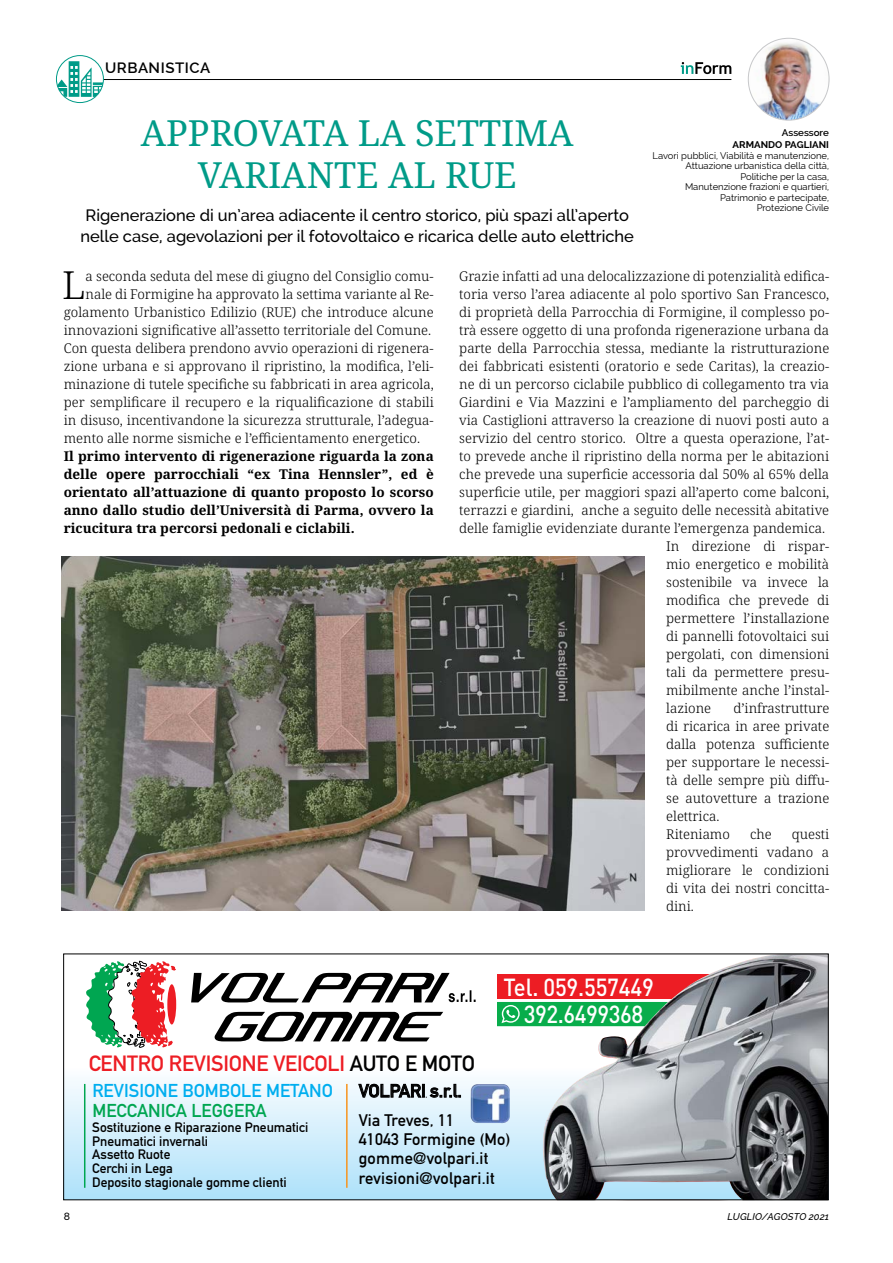
<style>
.page{position:relative;width:893px;height:1263px;background:#fff}
.page>*{position:absolute;margin:0;border:0;box-sizing:border-box;transform-origin:0 0}
.t1{font:300 38.7px "Avrile Serif";color:#000}
.t2{font:36px/42px "Avrile Serif";color:#009b88;text-align:center}
.t3{font:500 24.45px/27.5px "DIN";letter-spacing:-.02em;color:#fff;text-align:center;scale:.9 1}
.t4{font:700 21.75px "DIN Alternate";letter-spacing:-.01em;color:#ed1d24}
.t5{font:700 18.3px "DIN Alternate";color:#00aeef}
.t6{font:700 18.3px "DIN Alternate";color:#00a651}
.t7{font:700 18px "DIN Alternate";color:#000}
.t8{font:500 16.5px/21px "Raleway";color:#000;text-align:center}
.t9{font:700 16.5px/19.4px "DIN Alternate";letter-spacing:.015em;color:#000}
.t10{font:600 15px "Raleway";letter-spacing:.035em;color:#000}
.t11{font:300 13.5px/18px "Avrile Serif";color:#000}
.t12{font:700 13.5px/18px "Avrile Serif";color:#000;text-align:justify}
.t13{font:700 13.5px/13.6px "DIN Alternate";color:#000}
.t14{font:500 10.5px "Raleway";color:#000}
.t15{font:italic 500 9.75px "Raleway";letter-spacing:.015em;color:#000}
.t16{font:700 9.75px "Raleway";color:#000}
.t17{font:600 9.75px "Raleway";color:#000}
.t18{font:9.45px/10.5px "Raleway";color:#000;text-align:right}
.s1{color:#000}
</style>
<div class="page">
<hr style="left:64px;top:79px;width:667px;height:1px;background:#000">
<svg style="left:681px;top:62px;width:50px;height:12px"></svg>
<img style="left:748px;top:38px;width:81px;height:82px">
<div style="left:748px;top:38px;width:81px;height:82px;border:1px solid #c7c8ca;border-radius:50%"></div>
<svg style="left:56px;top:56px;width:47px;height:47px"></svg>
<svg style="left:56px;top:61px;width:47px;height:36px"></svg>
<div style="left:56px;top:55px;width:48px;height:48px;border:1px solid #009b88;border-radius:50%"></div>
<img style="left:62px;top:556px;width:583px;height:355px">
<svg style="left:65px;top:972px;width:478px;height:226px"></svg>
<div style="left:497px;top:974px;width:212px;height:25px;background:#ed1d24"></div>
<img style="left:543px;top:955px;width:284px;height:243px">
<hr style="left:84px;top:1084px;width:1px;height:104px;background:#00a651">
<hr style="left:346px;top:1084px;width:2px;height:104px;background:#f7941e">
<svg style="left:86px;top:960px;width:91px;height:88px"></svg>
<div style="left:167px;top:984px;width:9px;height:40px;background:#ed1d24;border-radius:50%"></div>
<svg style="left:191px;top:973px;width:285px;height:29px"></svg>
<svg style="left:215px;top:1012px;width:228px;height:29px"></svg>
<div style="left:63px;top:953px;width:766px;height:247px;border:1px solid #000"></div>
<svg style="left:358px;top:1082px;width:103px;height:17px"></svg>
<img style="left:471px;top:1084px;width:39px;height:39px">
<svg style="left:497px;top:1002px;width:171px;height:24px;background:#17ac54"></svg>
<p class="t10" style="left:105px;top:59px;width:107px">URBANISTICA</p>
<h2 class="t2" style="left:141px;top:113px;width:434px">APPROVATA LA SETTIMA<br>VARIANTE AL RUE</h2>
<p class="t8" style="left:80px;top:205px;width:555px">Rigenerazione di un’area adiacente il centro storico, più spazi all’aperto nelle case, agevolazioni per il fotovoltaico e ricarica delle auto elettriche</p>
<h1 class="t1" style="left:62px;top:259px;width:25px">L</h1>
<p class="t11" style="left:86px;top:267px;width:350px">a seconda seduta del mese di giugno del Consiglio comu-</p>
<p class="t17" style="left:782px;top:127px;width:49px">Assessore</p>
<p class="t16" style="left:732px;top:139px;width:98px">ARMANDO PAGLIANI</p>
<p class="t18" style="left:652px;top:150px;width:178px">Lavori pubblici, Viabilità e manutenzione,<br>Attuazione urbanistica della città,<br>Politiche per la casa,<br>Manutenzione frazioni e quartieri,<br>Patrimonio e partecipate,<br>Protezione Civile</p>
<p class="t11" style="left:459px;top:267px;width:371px">Grazie infatti ad una delocalizzazione di potenzialità edifica-</p>
<p class="t11" style="left:459px;top:285px;width:371px">toria verso l’area adiacente al polo sportivo San Francesco,</p>
<p class="t11" style="left:459px;top:303px;width:371px">di proprietà della Parrocchia di Formigine, il complesso po-</p>
<p class="t11" style="left:459px;top:321px;width:371px">trà essere oggetto di una profonda rigenerazione urbana da</p>
<p class="t11" style="left:459px;top:339px;width:371px">parte della Parrocchia stessa, mediante la ristrutturazione</p>
<p class="t11" style="left:459px;top:357px;width:371px">dei fabbricati esistenti (oratorio e sede Caritas), la creazio-</p>
<p class="t11" style="left:459px;top:375px;width:371px">ne di un percorso ciclabile pubblico di collegamento tra via</p>
<p class="t11" style="left:459px;top:393px;width:371px">Giardini e Via Mazzini e l’ampliamento del parcheggio di</p>
<p class="t11" style="left:459px;top:411px;width:371px">via Castiglioni attraverso la creazione di nuovi posti auto a</p>
<p class="t11" style="left:459px;top:429px;width:371px">servizio del centro storico. Oltre a questa operazione, l’at-</p>
<p class="t11" style="left:459px;top:447px;width:371px">to prevede anche il ripristino della norma per le abitazioni</p>
<p class="t11" style="left:459px;top:465px;width:371px">che prevede una superficie accessoria dal 50% al 65% della</p>
<p class="t11" style="left:459px;top:483px;width:371px">superficie utile, per maggiori spazi all’aperto come balconi,</p>
<p class="t11" style="left:459px;top:501px;width:371px">terrazzi e giardini, anche a seguito delle necessità abitative</p>
<p class="t11" style="left:459px;top:519px;width:367px">delle famiglie evidenziate durante l’emergenza pandemica.</p>
<p class="t11" style="left:666px;top:537px;width:165px">In direzione di rispar-</p>
<p class="t11" style="left:666px;top:555px;width:165px">mio energetico e mobilità</p>
<p class="t11" style="left:666px;top:573px;width:165px">sostenibile va invece la</p>
<p class="t11" style="left:666px;top:591px;width:165px">modifica che prevede di</p>
<p class="t11" style="left:666px;top:609px;width:165px">permettere l’installazione</p>
<p class="t11" style="left:666px;top:627px;width:165px">di pannelli fotovoltaici sui</p>
<p class="t11" style="left:666px;top:645px;width:165px">pergolati, con dimensioni</p>
<p class="t11" style="left:666px;top:663px;width:165px">tali da permettere presu-</p>
<p class="t11" style="left:666px;top:681px;width:165px">mibilmente anche l’instal-</p>
<p class="t11" style="left:666px;top:699px;width:46px">lazione</p>
<p class="t11" style="left:86px;top:285px;width:350px">nale di Formigine ha approvato la settima variante al Re-</p>
<p class="t11" style="left:64px;top:303px;width:371px">golamento Urbanistico Edilizio (RUE) che introduce alcune</p>
<p class="t11" style="left:64px;top:321px;width:369px">innovazioni significative all’assetto territoriale del Comune.</p>
<p class="t11" style="left:64px;top:339px;width:371px">Con questa delibera prendono avvio operazioni di rigenera-</p>
<p class="t11" style="left:64px;top:357px;width:371px">zione urbana e si approvano il ripristino, la modifica, l’eli-</p>
<p class="t11" style="left:64px;top:375px;width:371px">minazione di tutele specifiche su fabbricati in area agricola,</p>
<p class="t11" style="left:64px;top:393px;width:371px">per semplificare il recupero e la riqualificazione di stabili</p>
<p class="t11" style="left:64px;top:411px;width:371px">in disuso, incentivandone la sicurezza strutturale, l’adegua-</p>
<p class="t11" style="left:64px;top:429px;width:358px">mento alle norme sismiche e l’efficientamento energetico.</p>
<p class="t12" style="left:64px;top:447px;width:371px">Il primo intervento di rigenerazione riguarda la zona delle opere parrocchiali “ex Tina Hennsler”, ed è orientato all’attuazione di quanto proposto lo scorso anno dallo studio dell’Università di Parma, ovvero la ricucitura tra percorsi pedonali e ciclabili.</p>
<p class="t11" style="left:666px;top:699px;width:165px;text-indent:67px">d’infrastrutture di ricarica in aree private dalla potenza sufficiente per supportare le necessi&shy;tà delle sempre più diffu&shy;se autovetture a trazione elettrica.<br>Riteniamo</p>
<p class="t11" style="left:750px;top:825px;width:23px">che</p>
<p class="t11" style="left:666px;top:825px;width:165px;text-align:justify;text-indent:125px">questi provvedimenti vadano a migliorare le condizioni di vita dei nostri concitta&shy;dini.</p>
<h3 class="t4" style="left:89px;top:1047px;width:388px">CENTRO REVISIONE VEICOLI <span class="s1">AUTO E MOTO</span></h3>
<h3 class="t3" style="left:503px;top:972px;width:169px">Tel. 059.557449<br>392.6499368</h3>
<h3 class="t5" style="left:92px;top:1077px;width:242px">REVISIONE BOMBOLE METANO</h3>
<h3 class="t6" style="left:92px;top:1096px;width:176px">MECCANICA LEGGERA</h3>
<p class="t13" style="left:92px;top:1119px;width:218px">Sostituzione e Riparazione Pneumatici<br>Pneumatici invernali<br>Assetto Ruote<br>Cerchi in Lega<br>Deposito stagionale gomme clienti</p>
<h3 class="t7" style="left:359px;top:1077px;width:104px">VOLPARI s.r.l.</h3>
<p class="t9" style="left:359px;top:1109px;width:153px">Via Treves, 11<br>41043 Formigine (Mo) gomme@volpari.it revisioni@volpari.it</p>
<p class="t14" style="left:64px;top:1211px;width:8px">8</p>
<p class="t15" style="left:727px;top:1211px;width:103px">LUGLIO/AGOSTO 2021</p>
</div>
